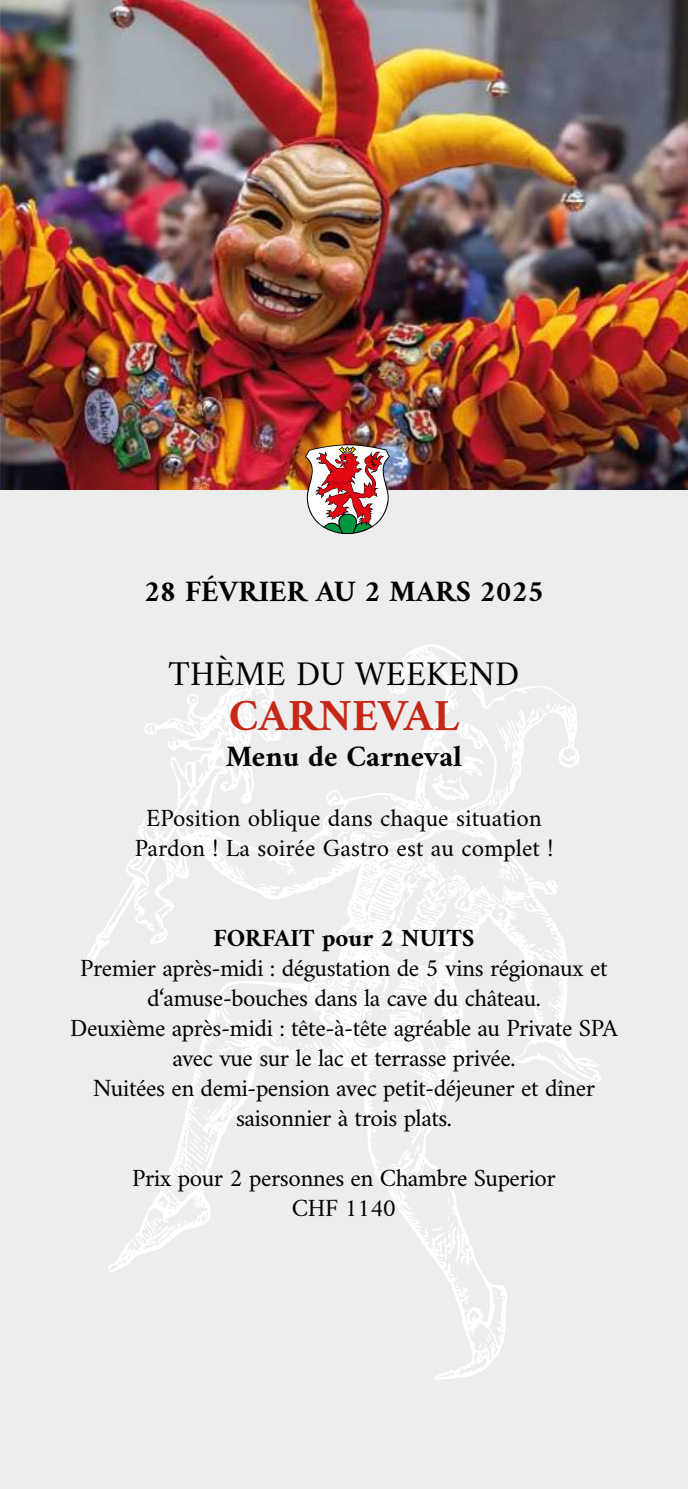
<style>
.page{position:relative;width:688px;height:1489px;background:#fff}
.page>*{position:absolute;margin:0;border:0;box-sizing:border-box;transform-origin:0 0}
.t1{font:700 45px "Amiri";color:#c52817}
.t2{font:35px "Amiri";color:#000}
.t3{font:700 30px "Amiri";color:#000}
.t4{font:25px/30px "Amiri";letter-spacing:-.02em;color:#000;text-align:center}
.t5{font:25px/30px "Amiri";color:#000;text-align:center}
.t6{font:700 25px "Amiri";color:#000}
</style>
<div class="page">
<div style="left:0;top:0;width:687px;height:1488px;background:#ededed"></div>
<img style="left:0;top:0;width:687px;height:489px">
<img style="left:305px;top:444px;width:85px;height:90px">
<svg style="left:103px;top:647px;width:462px;height:729px"></svg>
<p class="t3" style="left:144px;top:575px;width:401px">28 FÉVRIER AU 2 MARS 2025</p>
<h2 class="t2" style="left:168px;top:655px;width:352px">THÈME DU WEEKEND</h2>
<h1 class="t1" style="left:229px;top:691px;width:232px">CARNEVAL</h1>
<p class="t3" style="left:226px;top:738px;width:237px">Menu de Carneval</p>
<p class="t5" style="left:135px;top:803px;width:420px">EPosition oblique dans chaque situation<br>Pardon ! La soirée Gastro est au complet !</p>
<p class="t6" style="left:213px;top:922px;width:263px">FORFAIT pour 2 NUITS</p>
<p class="t4" style="left:70px;top:953px;width:548px">Premier après-midi : dégustation de 5 vins régionaux et d‘amuse-bouches dans la cave du château.<br>Deuxième après-midi : tête-à-tête agréable au Private SPA avec vue sur le lac et terrasse privée.<br>Nuitées en demi-pension avec petit-déjeuner et dîner saisonnier à trois plats.</p>
<p class="t4" style="left:132px;top:1163px;width:425px">Prix pour 2 personnes en Chambre Superior<br>CHF 1140</p>
</div>
